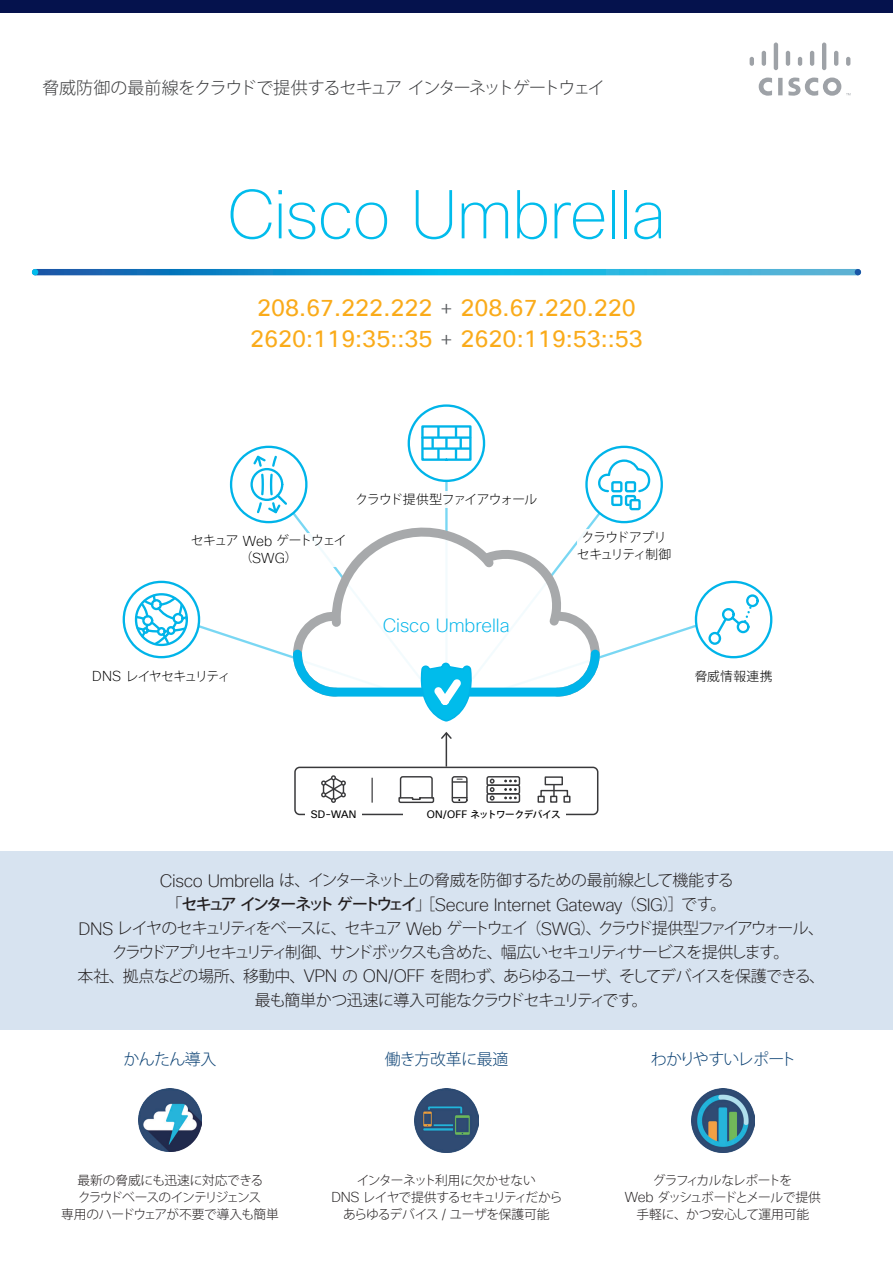
<style>
.page{position:relative;width:893px;height:1263px;background:#fff}
.page>*{position:absolute;margin:0;border:0;box-sizing:border-box;transform-origin:0 0}
.t1{font:100 66.9px "Cisco Sans TT";letter-spacing:-.015em;color:#01bcec}
.t2{font:23.4px "Cisco Sans TT";color:#faab1a}
.t3{font:200 18.75px "Cisco Sans TT";letter-spacing:-.005em;color:#00b4e9}
.t4{font:200 17.55px "Cisco Sans TT";letter-spacing:-.025em;color:#231f20}
.t5{font:300 16.95px "Koz Go Pro";letter-spacing:-.065em;color:#393a3c}
.t6{font:300 15.9px/23.9px "Koz Go Pro";letter-spacing:-.08em;color:#231f20;text-align:center}
.t7{font:300 15.9px "Koz Go Pro";letter-spacing:-.05em;color:#231f20}
.t8{font:300 15.9px "Koz Go Pro";letter-spacing:-.035em;color:#0d4375}
.t9{font:200 14.1px "Cisco Sans TT";color:#000}
.t10{font:300 12.75px/17px "Koz Go Pro";letter-spacing:-.04em;color:#231f20;text-align:center}
.t11{font:300 12.75px/17px "Koz Go Pro";letter-spacing:-.06em;color:#000;text-align:center}
.t12{font:300 12.75px "Koz Go Pro";letter-spacing:-.1em;color:#000}
.t13{font:300 12.75px "Koz Go Pro";letter-spacing:-.11em;color:#000}
.t14{font:10.5px "Cisco Sans TT";color:#000}
.t15{font:500 9.6px "Koz Go Pro";letter-spacing:-.06em;color:#000}
.s1{font-weight:200;color:#595c5f}
.s2{font-family:"Cisco Sans TT";font-weight:200;font-size:14.1px}
.s3{font-family:"Koz Go Pro";font-weight:300;font-size:12.75px}
.s4{font-family:"Cisco Sans TT";font-weight:400;font-size:10.5px}
.s5{font-family:"Cisco Sans TT";font-weight:200;font-size:17.55px}
.s6{font-family:"Koz Go Pro";font-weight:300;font-size:15.9px}
.s7{font-family:"Koz Go Pro";font-weight:500;font-size:15.9px}
</style>
<div class="page">
<svg style="left:38px;top:269px;width:817px;height:6px;background:#1d9ed3"></svg>
<svg style="left:855px;top:269px;width:6px;height:6px"></svg>
<svg style="left:32px;top:269px;width:6px;height:6px"></svg>
<img style="left:138px;top:1089px;width:64px;height:62px">
<img style="left:415px;top:1089px;width:63px;height:63px">
<img style="left:691px;top:1089px;width:64px;height:63px">
<div style="left:0;top:0;width:893px;height:13px;background:#05124d"></div>
<div style="left:0;top:851px;width:893px;height:178px;background:#d7e3f0"></div>
<hr style="left:446px;top:733px;width:1px;height:34px;background:#39393b">
<svg style="left:441px;top:732px;width:11px;height:8px"></svg>
<svg style="left:122px;top:404px;width:651px;height:318px"></svg>
<div style="left:294px;top:767px;width:304px;height:48px;border:2px solid #39393b;border-radius:5px"></div>
<svg style="left:321px;top:775px;width:25px;height:28px"></svg>
<div style="left:486px;top:784px;width:34px;height:10px;border:1px solid #39393b;border-radius:2px"></div>
<svg style="left:504px;top:788px;width:13px;height:3px"></svg>
<div style="left:486px;top:793px;width:34px;height:10px;border:1px solid #39393b;border-radius:2px"></div>
<svg style="left:504px;top:797px;width:13px;height:2px"></svg>
<div style="left:486px;top:776px;width:34px;height:10px;border:1px solid #39393b;border-radius:2px"></div>
<svg style="left:504px;top:780px;width:13px;height:2px"></svg>
<svg style="left:490px;top:778px;width:5px;height:22px"></svg>
<div style="left:452px;top:776px;width:16px;height:27px;border:1px solid #39393b;border-radius:2px"></div>
<svg style="left:452px;top:779px;width:15px;height:4px"></svg>
<svg style="left:452px;top:797px;width:15px;height:4px"></svg>
<svg style="left:537px;top:776px;width:34px;height:27px"></svg>
<div style="left:540px;top:790px;width:28px;height:7px;border:1px solid #39393b"></div>
<svg style="left:398px;top:776px;width:37px;height:28px"></svg>
<hr style="left:371px;top:778px;width:2px;height:25px;background:#58595b">
<div style="left:305px;top:805px;width:57px;height:18px;background:#fff"></div>
<div style="left:191px;top:533px;width:156px;height:33px;background:#fff"></div>
<div style="left:577px;top:530px;width:94px;height:33px;background:#fff"></div>
<div style="left:403px;top:805px;width:163px;height:24px;background:#fff"></div>
<div style="left:355px;top:491px;width:182px;height:17px;background:#fff"></div>
<svg style="left:750px;top:43px;width:100px;height:53px"></svg>
<p class="t5" style="left:43px;top:76px;width:564px">脅威防御の最前線をクラウドで提供するセキュアインターネットゲートウェイ</p>
<h1 class="t1" style="left:227px;top:171px;width:441px">Cisco Umbrella</h1>
<h2 class="t2" style="left:257px;top:292px;width:380px">208.67.222.222 <span class="s1">+</span> 208.67.220.220</h2>
<h2 class="t2" style="left:250px;top:324px;width:394px">2620:119:35::35 <span class="s1">+</span> 2620:119:53::53</h2>
<p class="t12" style="left:191px;top:532px;width:157px">セキュア <span class="s2">Web</span> ゲートウェイ</p>
<p class="t9" style="left:240px;top:549px;width:59px"><span class="s3">（</span>SWG<span class="s3">）</span></p>
<p class="t11" style="left:355px;top:491px;width:183px">クラウド提供型ファイアウォール</p>
<p class="t13" style="left:92px;top:667px;width:140px"><span class="s2">DNS</span> レイヤセキュリティ</p>
<p class="t3" style="left:383px;top:613px;width:128px">Cisco Umbrella</p>
<p class="t11" style="left:577px;top:529px;width:96px">クラウドアプリセキュリティ制御</p>
<p class="t11" style="left:695px;top:667px;width:79px">脅威情報連携</p>
<p class="t14" style="left:311px;top:808px;width:47px">SD-WAN</p>
<p class="t15" style="left:427px;top:808px;width:135px"><span class="s4">ON/OFF</span> ネットワークデバイス</p>
<p class="t7" style="left:160px;top:870px;width:575px"><span class="s5">Cisco Umbrella</span> は、インターネット上の脅威を防御するための最前線として機能する</p>
<p class="t4" style="left:166px;top:893px;width:562px"><span class="s6">「</span><span class="s7">セキュアインターネットゲートウェイ</span><span class="s6">」［</span>Secure Internet Gateway<span class="s6">（</span>SIG<span class="s6">）］です。</span></p>
<p class="t6" style="left:78px;top:917px;width:749px"><span class="s5">DNS</span> レイヤのセキュリティをベースに、セキュア <span class="s5">Web</span> ゲートウェイ（<span class="s5">SWG</span>）、クラウド提供型ファイアウォール、クラウドアプリセキュリティ制御、サンドボックスも含めた、幅広いセキュリティサービスを提供します。<br>本社、拠点などの場所、移動中、<span class="s5">VPN</span> の <span class="s5">ON/OFF</span> を問わず、あらゆるユーザ、そしてデバイスを保護できる、最も簡単かつ迅速に導入可能なクラウドセキュリティです。</p>
<p class="t8" style="left:124px;top:1049px;width:95px">かんたん導入</p>
<p class="t8" style="left:385px;top:1049px;width:125px">働き方改革に最適</p>
<p class="t8" style="left:651px;top:1049px;width:147px">わかりやすいレポート</p>
<p class="t10" style="left:61px;top:1172px;width:219px">最新の脅威にも迅速に対応できる<br>クラウドベースのインテリジェンス<br>専用のハードウェアが不要で導入も簡単</p>
<p class="t10" style="left:331px;top:1172px;width:233px">インターネット利用に欠かせない<br><span class="s2">DNS</span> レイヤで提供するセキュリティだからあらゆるデバイス <span class="s2">/</span> ユーザを保護可能</p>
<p class="t10" style="left:625px;top:1172px;width:198px">グラフィカルなレポートを<br><span class="s2">Web</span> ダッシュボードとメールで提供手軽に、かつ安心して運用可能</p>
</div>
